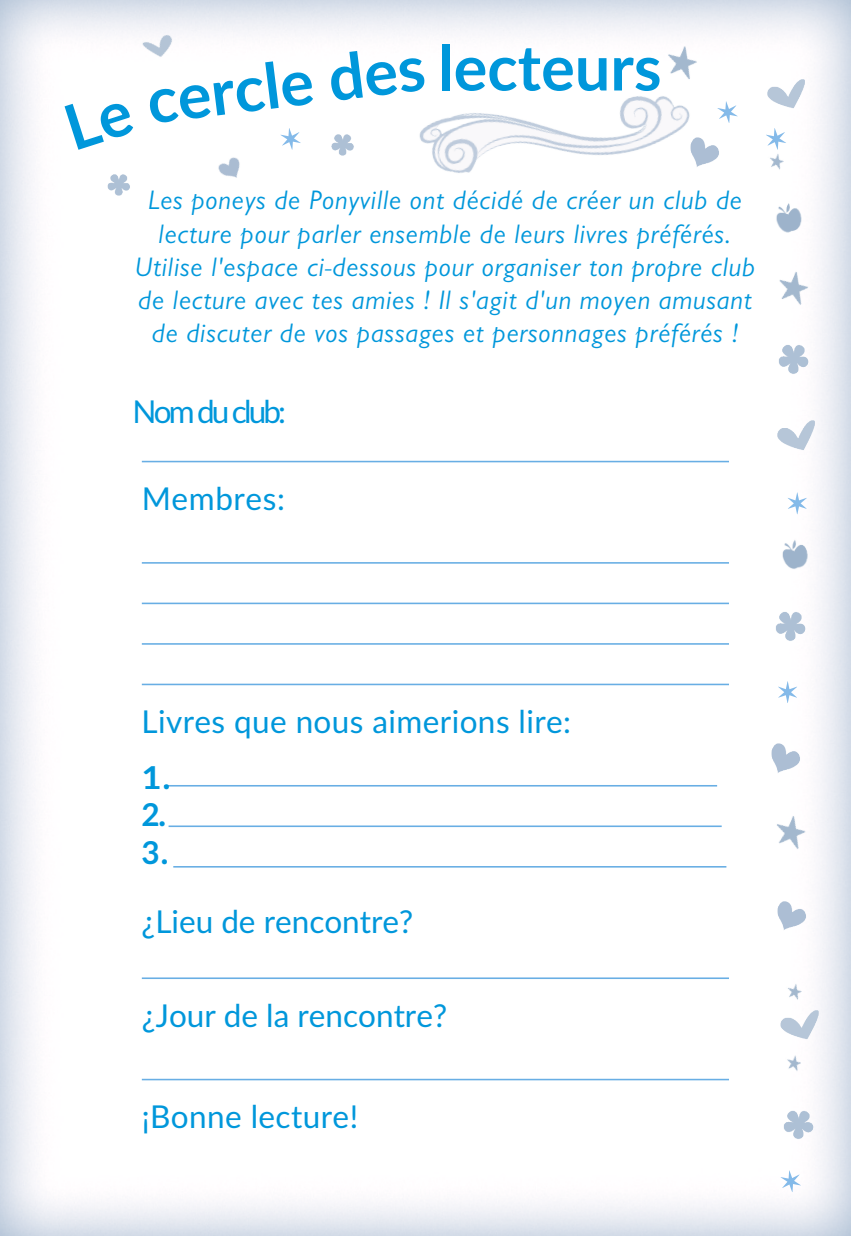
<style>
.page{position:relative;width:851px;height:1236px;background:#fff}
.page>*{position:absolute;margin:0;border:0;box-sizing:border-box;transform-origin:0 0}
.TX{font:700 63px "Lato";color:#0097db}
.CRT{font:31.5px/55.8px "Lato";letter-spacing:.015em;color:#0097db}
.CRT-2{font:31.5px "Lato";letter-spacing:-.09em;color:#0097db}
.CRT-3{font:700 31.5px/37.6px "Lato";color:#0097db}
.CRT-4{font:italic 27px/33.3px "Gill Sans MT Pro";letter-spacing:.03em;color:#0097db;text-align:center}
.s1{font-weight:700}
.s2{font-size:40.5px}
.s3{font-weight:400;font-size:40.5px}
</style>
<div class="page">
<img style="left:0;top:0;width:850px;height:1235px">
<img style="left:770px;top:609px;width:36px;height:34px">
<img style="left:764px;top:740px;width:37px;height:34px">
<img style="left:778px;top:537px;width:34px;height:35px">
<img style="left:770px;top:898px;width:36px;height:33px">
<img style="left:768px;top:813px;width:38px;height:41px">
<img style="left:772px;top:418px;width:46px;height:34px">
<svg style="left:787px;top:492px;width:19px;height:22px"></svg>
<svg style="left:778px;top:681px;width:19px;height:22px"></svg>
<svg style="left:766px;top:128px;width:20px;height:22px"></svg>
<img style="left:782px;top:982px;width:19px;height:20px">
<img style="left:773px;top:343px;width:37px;height:33px">
<img style="left:772px;top:201px;width:34px;height:34px">
<img style="left:771px;top:269px;width:38px;height:42px">
<img style="left:406px;top:47px;width:300px;height:167px">
<img style="left:328px;top:132px;width:27px;height:25px">
<img style="left:684px;top:135px;width:36px;height:33px">
<img style="left:660px;top:43px;width:38px;height:42px">
<img style="left:763px;top:77px;width:45px;height:34px">
<img style="left:216px;top:153px;width:29px;height:29px">
<svg style="left:280px;top:128px;width:21px;height:22px"></svg>
<svg style="left:717px;top:101px;width:20px;height:22px"></svg>
<img style="left:139px;top:32px;width:37px;height:30px">
<hr style="left:142px;top:461px;width:587px;height:1px;background:#68aee4">
<hr style="left:142px;top:562px;width:587px;height:1px;background:#68aee4">
<hr style="left:142px;top:602px;width:587px;height:2px;background:#68aee4">
<hr style="left:142px;top:643px;width:587px;height:1px;background:#68aee4">
<hr style="left:142px;top:683px;width:587px;height:2px;background:#68aee4">
<hr style="left:164px;top:785px;width:553px;height:1px;background:#68aee4">
<hr style="left:168px;top:825px;width:553px;height:2px;background:#68aee4">
<hr style="left:173px;top:866px;width:553px;height:1px;background:#68aee4">
<hr style="left:142px;top:977px;width:587px;height:1px;background:#68aee4">
<hr style="left:142px;top:1078px;width:587px;height:2px;background:#68aee4">
<img style="left:764px;top:152px;width:20px;height:21px">
<img style="left:105px;top:172px;width:27px;height:25px">
<svg style="left:780px;top:1170px;width:20px;height:21px"></svg>
<img style="left:776px;top:1008px;width:45px;height:33px">
<img style="left:779px;top:1108px;width:36px;height:33px">
<img style="left:782px;top:1053px;width:19px;height:21px">
<svg style="left:64px;top:98px;width:71px;height:52px"></svg>
<p class="TX" style="left:141px;top:55px;width:281px;rotate:-7deg">cercle des</p>
<p class="TX" style="left:438px;top:21px;width:225px">lecteurs</p>
<p class="CRT-4" style="left:135px;top:183px;width:621px">Les poneys de Ponyville ont décidé de créer un club de lecture pour parler ensemble de leurs livres préférés.<br>Utilise l'espace ci-dessous pour organiser ton propre club de lecture avec tes amies ! Il s'agit d'un moyen amusant de discuter de vos passages et personnages préférés !</p>
<p class="CRT-2" style="left:133px;top:388px;width:155px">Nom du club:</p>
<p class="CRT" style="left:142px;top:469px;width:145px">Membres:</p>
<p class="CRT" style="left:141px;top:692px;width:431px">Livres que nous aimerions lire:<br><span class="s1">1</span><span class="s2">.</span></p>
<p class="CRT-3" style="left:141px;top:794px;width:29px">2<span class="s3">.<br></span>3<span class="s3">.</span></p>
<p class="CRT" style="left:141px;top:892px;width:273px">¿Lieu de rencontre?</p>
<p class="CRT" style="left:142px;top:986px;width:307px">¿Jour de la rencontre?</p>
<p class="CRT" style="left:142px;top:1087px;width:218px">¡Bonne lecture!</p>
</div>
